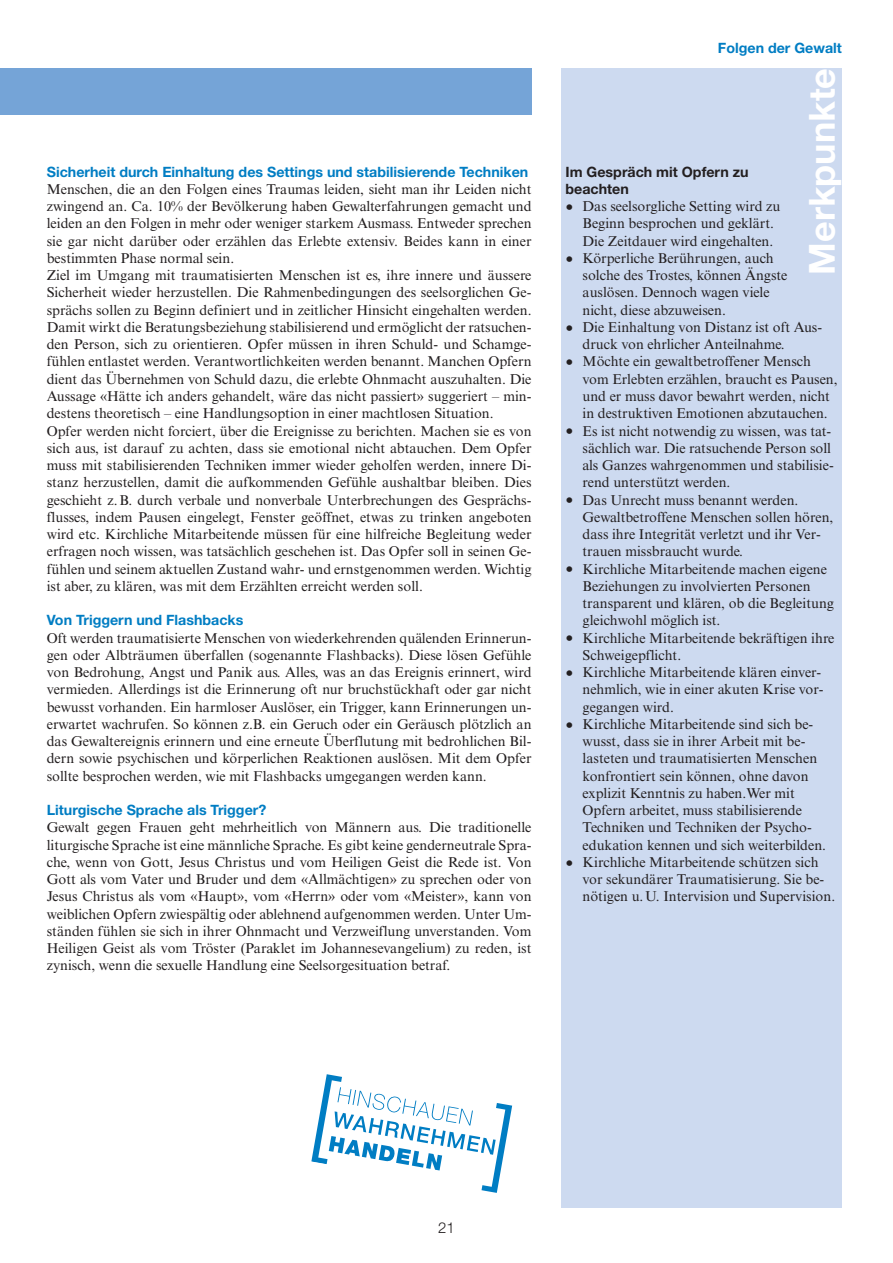
<style>
.page{position:relative;width:893px;height:1263px;background:#fff}
.page>*{position:absolute;margin:0;border:0;box-sizing:border-box;transform-origin:0 0}
.t1{font:700 36px "Helvetica Neue LT Pro";color:#fff}
.t2{font:300 15px "Helvetica Neue LT Pro";color:#231f20}
.t3{font:14.25px/17.2px "Times NRMT Pro";color:#231f20}
.t4{font:700 14.25px "Helvetica Neue LT Pro";color:#007dc3}
.t5{font:700 14.25px/17.2px "Helvetica Neue LT Pro";color:#231f20}
.s1{font-size:22.5px}
</style>
<div class="page">
<div style="left:561px;top:68px;width:281px;height:1140px;background:#cddaf0"></div>
<div style="left:0;top:68px;width:531px;height:47px;background:#75a4d7"></div>
<svg style="left:311px;top:1074px;width:201px;height:119px"></svg>
<p class="t4" style="left:47px;top:167px;width:483px">Sicherheit durch Einhaltung des Settings und stabilisierende Techniken</p>
<p class="t3" style="left:47px;top:182px;width:486px">Menschen, die an den Folgen eines Traumas leiden, sieht man ihr Leiden nicht zwingend an. Ca. 10% der Bevölkerung haben Gewalterfahrungen gemacht und leiden an den Folgen in mehr oder weniger starkem Ausmass. Entweder sprechen sie gar nicht darüber oder erzählen das Erlebte extensiv. Beides kann in einer bestimmten Phase normal sein.<br>Ziel im Umgang mit traumatisierten Menschen ist es, ihre innere und äussere Sicherheit wieder herzustellen. Die Rahmenbedingungen des seelsorglichen Ge&shy;sprächs sollen zu Beginn definiert und in zeitlicher Hinsicht eingehalten werden.<br>Damit wirkt die Beratungsbeziehung stabilisierend und ermöglicht der ratsuchen&shy;den Person, sich zu orientieren. Opfer müssen in ihren Schuld- und Schamge&shy;fühlen entlastet werden. Verantwortlichkeiten werden benannt. Manchen Opfern dient das Übernehmen von Schuld dazu, die erlebte Ohnmacht auszuhalten. Die Aussage «Hätte ich anders gehandelt, wäre das nicht passiert» suggeriert – min&shy;destens theoretisch – eine Handlungsoption in einer machtlosen Situation.<br>Opfer werden nicht forciert, über die Ereignisse zu berichten. Machen sie es von sich aus, ist darauf zu achten, dass sie emotional nicht abtauchen. Dem Opfer muss mit stabilisierenden Techniken immer wieder geholfen werden, innere Di&shy;stanz herzustellen, damit die aufkommenden Gefühle aushaltbar bleiben. Dies geschieht z. B. durch verbale und nonverbale Unterbrechungen des Gesprächs&shy;flusses, indem Pausen eingelegt, Fenster geöffnet, etwas zu trinken angeboten wird etc. Kirchliche Mitarbeitende müssen für eine hilfreiche Begleitung weder erfragen noch wissen, was tatsächlich geschehen ist. Das Opfer soll in seinen Ge&shy;fühlen und seinem aktuellen Zustand wahr- und ernstgenommen werden. Wichtig ist aber, zu klären, was mit dem Erzählten erreicht werden soll.</p>
<p class="t4" style="left:47px;top:615px;width:198px">Von Triggern und Flashbacks</p>
<p class="t3" style="left:47px;top:630px;width:486px;text-align:justify">Oft werden traumatisierte Menschen von wiederkehrenden quälenden Erinnerun&shy;gen oder Albträumen überfallen (sogenannte Flashbacks). Diese lösen Gefühle von Bedrohung, Angst und Panik aus. Alles, was an das Ereignis erinnert, wird vermieden. Allerdings ist die Erinnerung oft nur bruchstückhaft oder gar nicht bewusst vorhanden. Ein harmloser Auslöser, ein Trigger, kann Erinnerungen un&shy;erwartet wachrufen. So können z.B. ein Geruch oder ein Geräusch plötzlich an das Gewaltereignis erinnern und eine erneute Überflutung mit bedrohlichen Bil&shy;dern sowie psychischen und körperlichen Reaktionen auslösen. Mit dem Opfer sollte besprochen werden, wie mit Flashbacks umgegangen werden kann.</p>
<p class="t4" style="left:47px;top:805px;width:221px">Liturgische Sprache als Trigger?</p>
<p class="t3" style="left:47px;top:820px;width:486px;text-align:justify">Gewalt gegen Frauen geht mehrheitlich von Männern aus. Die traditionelle liturgische Sprache ist eine männliche Sprache. Es gibt keine genderneutrale Spra&shy;che, wenn von Gott, Jesus Christus und vom Heiligen Geist die Rede ist. Von Gott als vom Vater und Bruder und dem «Allmächtigen» zu sprechen oder von Jesus Christus als vom «Haupt», vom «Herrn» oder vom «Meister», kann von weiblichen Opfern zwiespältig oder ablehnend aufgenommen werden. Unter Um&shy;ständen fühlen sie sich in ihrer Ohnmacht und Verzweiflung unverstanden. Vom Heiligen Geist als vom Tröster (Paraklet im Johannesevangelium) zu reden, ist zynisch, wenn die sexuelle Handlung eine Seelsorgesituation betraf.</p>
<p class="t4" style="left:718px;top:43px;width:125px">Folgen der Gewalt</p>
<h1 class="t1" style="left:809px;top:275px;width:208px;rotate:-90deg">Merkpunkte</h1>
<p class="t5" style="left:566px;top:165px;width:185px">Im Gespräch mit Opfern zu beachten</p>
<p class="t3" style="left:583px;top:199px;width:199px;text-indent:-17px"><span class="s1">•</span> Das seelsorgliche Setting wird zu<br>Beginn besprochen und geklärt.<br>Die Zeitdauer wird eingehalten.</p>
<p class="t3" style="left:583px;top:251px;width:206px;text-indent:-17px"><span class="s1">•</span> Körperliche Berührungen, auch solche des Trostes, können Ängste auslösen. Dennoch wagen viele nicht, diese abzuweisen.</p>
<p class="t3" style="left:583px;top:320px;width:241px;text-indent:-17px"><span class="s1">•</span> Die Einhaltung von Distanz ist oft Aus&shy;druck von ehrlicher Anteilnahme.</p>
<p class="t3" style="left:583px;top:354px;width:257px;text-indent:-17px"><span class="s1">•</span> Möchte ein gewaltbetroffener Mensch vom Erlebten erzählen, braucht es Pausen, und er muss davor bewahrt werden, nicht in destruktiven Emotionen abzutauchen.</p>
<p class="t3" style="left:583px;top:423px;width:253px;text-indent:-17px"><span class="s1">•</span> Es ist nicht notwendig zu wissen, was tat&shy;sächlich war. Die ratsuchende Person soll als Ganzes wahrgenommen und stabilisie&shy;rend unterstützt werden.</p>
<p class="t3" style="left:583px;top:492px;width:252px;text-indent:-17px"><span class="s1">•</span> Das Unrecht muss benannt werden.<br>Gewaltbetroffene Menschen sollen hören, dass ihre Integrität verletzt und ihr Ver&shy;trauen missbraucht wurde.</p>
<p class="t3" style="left:583px;top:561px;width:253px;text-indent:-17px"><span class="s1">•</span> Kirchliche Mitarbeitende machen eigene Beziehungen zu involvierten Personen transparent und klären, ob die Begleitung gleichwohl möglich ist.</p>
<p class="t3" style="left:583px;top:630px;width:253px;text-indent:-17px"><span class="s1">•</span> Kirchliche Mitarbeitende bekräftigen ihre<br>Schweigepflicht.</p>
<p class="t3" style="left:583px;top:665px;width:242px;text-indent:-17px"><span class="s1">•</span> Kirchliche Mitarbeitende klären einver&shy;nehmlich, wie in einer akuten Krise vor&shy;gegangen wird.</p>
<p class="t3" style="left:583px;top:717px;width:245px;text-indent:-17px"><span class="s1">•</span> Kirchliche Mitarbeitende sind sich be&shy;wusst, dass sie in ihrer Arbeit mit be&shy;lasteten und traumatisierten Menschen konfrontiert sein können, ohne davon explizit Kenntnis zu haben.Wer mit Opfern arbeitet, muss stabilisierende Techniken und Techniken der Psycho&shy;edukation kennen und sich weiterbilden.</p>
<p class="t3" style="left:583px;top:855px;width:254px;text-indent:-17px"><span class="s1">•</span> Kirchliche Mitarbeitende schützen sich vor sekundärer Traumatisierung. Sie be&shy;nötigen u. U. Intervision und Supervision.</p>
<p class="t2" style="left:438px;top:1222px;width:18px">21</p>
</div>
